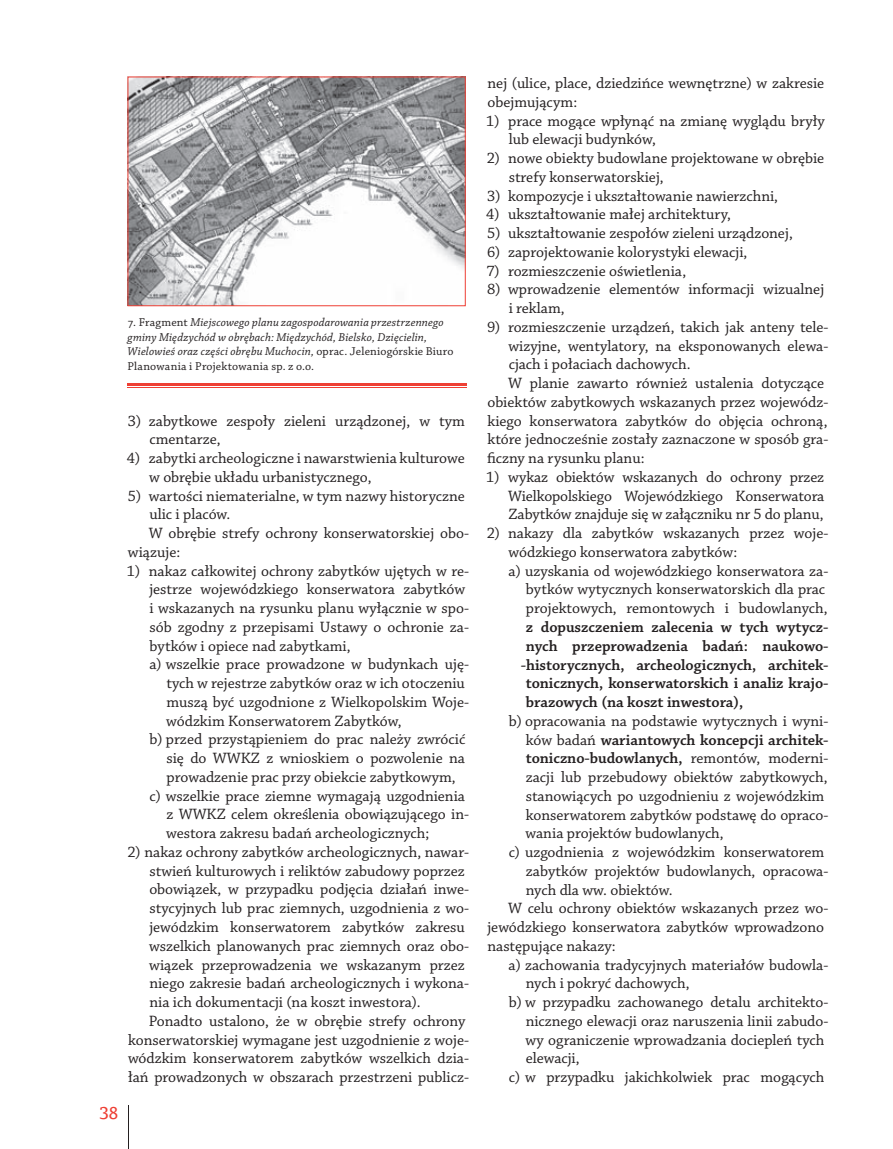
<style>
.page{position:relative;width:893px;height:1149px;background:#fff}
.page>*{position:absolute;margin:0;border:0;box-sizing:border-box;transform-origin:0 0}
.t1{font:19.5px "Oranda EU Normal";color:#ee3f34}
.t2{font:15.75px/18.8px "Chaparral Pro";color:#231f20}
.t3{font:600 15.75px "Chaparral Pro";color:#231f20}
.t4{font:italic 12px/14.4px "Chaparral Pro";letter-spacing:.01em;color:#231f20}
.s1{font-style:normal}
.s2{font-weight:400}
</style>
<div class="page">
<hr style="left:128px;top:1105px;width:1px;height:43px;background:#231f20">
<hr style="left:128px;top:387px;width:339px;height:1px;background:#ee3f34">
<hr style="left:128px;top:382px;width:339px;height:3px;background:#ee3f34">
<img style="left:130px;top:79px;width:334px;height:225px">
<div style="left:128px;top:77px;width:338px;height:229px;border:1px solid #ee3f34"></div>
<p class="t4" style="left:128px;top:316px;width:327px"><span class="s1">7. Fragment</span> Miejscowego planu zagospodarowania przestrzennego gminy Międzychód w obrębach: Międzychód, Bielsko, Dzięcielin, Wielowieś oraz części obrębu Muchocin, <span class="s1">oprac. Jeleniogórskie Biuro Planowania i Projektowania sp. z o.o.</span></p>
<p class="t1" style="left:99px;top:1100px;width:20px">38</p>
<p class="t2" style="left:149px;top:411px;width:317px;text-indent:-22px">3) zabytkowe zespoły zieleni urządzonej, w tym cmentarze,</p>
<p class="t2" style="left:149px;top:449px;width:317px;text-indent:-22px">4) zabytki archeologiczne i nawarstwienia kulturowe w obrębie układu urbanistycznego,</p>
<p class="t2" style="left:128px;top:486px;width:339px">5) wartości niematerialne, w tym nazwy historyczne</p>
<p class="t2" style="left:149px;top:505px;width:83px">ulic i placów.</p>
<p class="t2" style="left:149px;top:524px;width:322px">W obrębie strefy ochrony konserwatorskiej obo-</p>
<p class="t2" style="left:128px;top:543px;width:54px">wiązuje:</p>
<p class="t2" style="left:127px;top:561px;width:344px">1) nakaz całkowitej ochrony zabytków ujętych w re-</p>
<p class="t2" style="left:149px;top:580px;width:317px">jestrze wojewódzkiego konserwatora zabytków</p>
<p class="t2" style="left:149px;top:599px;width:321px">i wskazanych na rysunku planu wyłącznie w spo-</p>
<p class="t2" style="left:149px;top:618px;width:321px">sób zgodny z przepisami Ustawy o ochronie za-</p>
<p class="t2" style="left:150px;top:636px;width:203px">bytków i opiece nad zabytkami,</p>
<p class="t2" style="left:149px;top:655px;width:321px">a) wszelkie prace prowadzone w budynkach uję-</p>
<p class="t2" style="left:166px;top:674px;width:300px">tych w rejestrze zabytków oraz w ich otoczeniu</p>
<p class="t2" style="left:166px;top:693px;width:304px">muszą być uzgodnione z Wielkopolskim Woje-</p>
<p class="t2" style="left:166px;top:711px;width:237px">wódzkim Konserwatorem Zabytków,</p>
<p class="t2" style="left:150px;top:730px;width:317px">b) przed przystąpieniem do prac należy zwrócić</p>
<p class="t2" style="left:166px;top:749px;width:300px">się do WWKZ z wnioskiem o pozwolenie na</p>
<p class="t2" style="left:167px;top:768px;width:291px">prowadzenie prac przy obiekcie zabytkowym,</p>
<p class="t2" style="left:149px;top:786px;width:317px">c) wszelkie prace ziemne wymagają uzgodnienia</p>
<p class="t2" style="left:167px;top:805px;width:304px">z WWKZ celem określenia obowiązującego in-</p>
<p class="t2" style="left:166px;top:824px;width:264px">westora zakresu badań archeologicznych;</p>
<p class="t2" style="left:127px;top:843px;width:343px">2) nakaz ochrony zabytków archeologicznych, nawar-</p>
<p class="t2" style="left:149px;top:861px;width:317px">stwień kulturowych i reliktów zabudowy poprzez</p>
<p class="t2" style="left:149px;top:880px;width:321px">obowiązek, w przypadku podjęcia działań inwe-</p>
<p class="t2" style="left:149px;top:899px;width:321px">stycyjnych lub prac ziemnych, uzgodnienia z wo-</p>
<p class="t2" style="left:149px;top:917px;width:317px">jewódzkim konserwatorem zabytków zakresu</p>
<p class="t2" style="left:149px;top:936px;width:321px">wszelkich planowanych prac ziemnych oraz obo-</p>
<p class="t2" style="left:149px;top:955px;width:317px">wiązek przeprowadzenia we wskazanym przez</p>
<p class="t2" style="left:149px;top:974px;width:321px">niego zakresie badań archeologicznych i wykona-</p>
<p class="t2" style="left:149px;top:992px;width:273px">nia ich dokumentacji (na koszt inwestora).</p>
<p class="t2" style="left:149px;top:1011px;width:318px">Ponadto ustalono, że w obrębie strefy ochrony</p>
<p class="t2" style="left:128px;top:1030px;width:342px">konserwatorskiej wymagane jest uzgodnienie z woje-</p>
<p class="t2" style="left:128px;top:1049px;width:343px">wódzkim konserwatorem zabytków wszelkich dzia-</p>
<p class="t2" style="left:128px;top:1067px;width:343px">łań prowadzonych w obszarach przestrzeni publicz-</p>
<p class="t2" style="left:487px;top:74px;width:338px">nej (ulice, place, dziedzińce wewnętrzne) w zakresie obejmującym:</p>
<p class="t2" style="left:509px;top:112px;width:318px;text-indent:-23px">1) prace mogące wpłynąć na zmianę wyglądu bryły lub elewacji budynków,</p>
<p class="t2" style="left:509px;top:149px;width:317px;text-indent:-22px">2) nowe obiekty budowlane projektowane w obrębie strefy konserwatorskiej,</p>
<p class="t2" style="left:487px;top:187px;width:292px">3) kompozycje i ukształtowanie nawierzchni,</p>
<p class="t2" style="left:486px;top:205px;width:246px">4) ukształtowanie małej architektury,</p>
<p class="t2" style="left:487px;top:224px;width:307px">5) ukształtowanie zespołów zieleni urządzonej,</p>
<p class="t2" style="left:487px;top:243px;width:262px">6) zaprojektowanie kolorystyki elewacji,</p>
<p class="t2" style="left:486px;top:262px;width:201px">7) rozmieszczenie oświetlenia,</p>
<p class="t2" style="left:509px;top:280px;width:317px;text-indent:-21px">8) wprowadzenie elementów informacji wizualnej i reklam,</p>
<p class="t2" style="left:487px;top:318px;width:343px">9) rozmieszczenie urządzeń, takich jak anteny tele-</p>
<p class="t2" style="left:509px;top:337px;width:321px">wizyjne, wentylatory, na eksponowanych elewa-</p>
<p class="t2" style="left:509px;top:355px;width:183px">cjach i połaciach dachowych.</p>
<p class="t2" style="left:508px;top:374px;width:318px">W planie zawarto również ustalenia dotyczące</p>
<p class="t2" style="left:487px;top:393px;width:342px">obiektów zabytkowych wskazanych przez wojewódz-</p>
<p class="t2" style="left:487px;top:412px;width:342px">kiego konserwatora zabytków do objęcia ochroną,</p>
<p class="t2" style="left:487px;top:430px;width:342px">które jednocześnie zostały zaznaczone w sposób gra-</p>
<p class="t2" style="left:487px;top:449px;width:159px">ficzny na rysunku planu:</p>
<p class="t2" style="left:508px;top:468px;width:318px;text-align:justify;text-indent:-22px">1) wykaz obiektów wskazanych do ochrony przez Wielkopolskiego Wojewódzkiego Konserwatora Zabytków znajduje się w załączniku nr 5 do planu,</p>
<p class="t2" style="left:487px;top:524px;width:343px">2) nakazy dla zabytków wskazanych przez woje-</p>
<p class="t2" style="left:509px;top:543px;width:230px">wódzkiego konserwatora zabytków:</p>
<p class="t2" style="left:509px;top:562px;width:321px">a) uzyskania od wojewódzkiego konserwatora za-</p>
<p class="t2" style="left:526px;top:580px;width:301px">bytków wytycznych konserwatorskich dla prac</p>
<p class="t2" style="left:526px;top:599px;width:303px">projektowych, remontowych i budowlanych,</p>
<p class="t3" style="left:526px;top:618px;width:304px">z dopuszczeniem zalecenia w tych wytycz-</p>
<p class="t3" style="left:526px;top:636px;width:304px">nych przeprowadzenia badań: naukowo-</p>
<p class="t3" style="left:521px;top:655px;width:309px">-historycznych, archeologicznych, architek-</p>
<p class="t3" style="left:526px;top:674px;width:304px">tonicznych, konserwatorskich i analiz krajo-</p>
<p class="t3" style="left:526px;top:693px;width:219px">brazowych (na koszt inwestora),</p>
<p class="t2" style="left:509px;top:711px;width:321px">b) opracowania na podstawie wytycznych i wyni-</p>
<p class="t3" style="left:526px;top:730px;width:304px"><span class="s2">ków badań</span> wariantowych koncepcji architek-</p>
<p class="t3" style="left:526px;top:749px;width:304px">toniczno-budowlanych, <span class="s2">remontów, moderni-</span></p>
<p class="t2" style="left:526px;top:768px;width:303px">zacji lub przebudowy obiektów zabytkowych,</p>
<p class="t2" style="left:526px;top:786px;width:300px">stanowiących po uzgodnieniu z wojewódzkim</p>
<p class="t2" style="left:526px;top:805px;width:304px">konserwatorem zabytków podstawę do opraco-</p>
<p class="t2" style="left:526px;top:824px;width:200px">wania projektów budowlanych,</p>
<p class="t2" style="left:509px;top:843px;width:317px">c) uzgodnienia z wojewódzkim konserwatorem</p>
<p class="t2" style="left:526px;top:861px;width:304px">zabytków projektów budowlanych, opracowa-</p>
<p class="t2" style="left:526px;top:880px;width:148px">nych dla ww. obiektów.</p>
<p class="t2" style="left:508px;top:899px;width:322px">W celu ochrony obiektów wskazanych przez wo-</p>
<p class="t2" style="left:487px;top:918px;width:338px">jewódzkiego konserwatora zabytków wprowadzono</p>
<p class="t2" style="left:487px;top:936px;width:130px">następujące nakazy:</p>
<p class="t2" style="left:509px;top:955px;width:321px">a) zachowania tradycyjnych materiałów budowla-</p>
<p class="t2" style="left:526px;top:974px;width:165px">nych i pokryć dachowych,</p>
<p class="t2" style="left:509px;top:993px;width:321px">b) w przypadku zachowanego detalu architekto-</p>
<p class="t2" style="left:526px;top:1011px;width:304px">nicznego elewacji oraz naruszenia linii zabudo-</p>
<p class="t2" style="left:526px;top:1030px;width:300px">wy ograniczenie wprowadzania dociepleń tych</p>
<p class="t2" style="left:526px;top:1049px;width:55px">elewacji,</p>
<p class="t2" style="left:509px;top:1068px;width:317px">c) w przypadku jakichkolwiek prac mogących</p>
</div>
